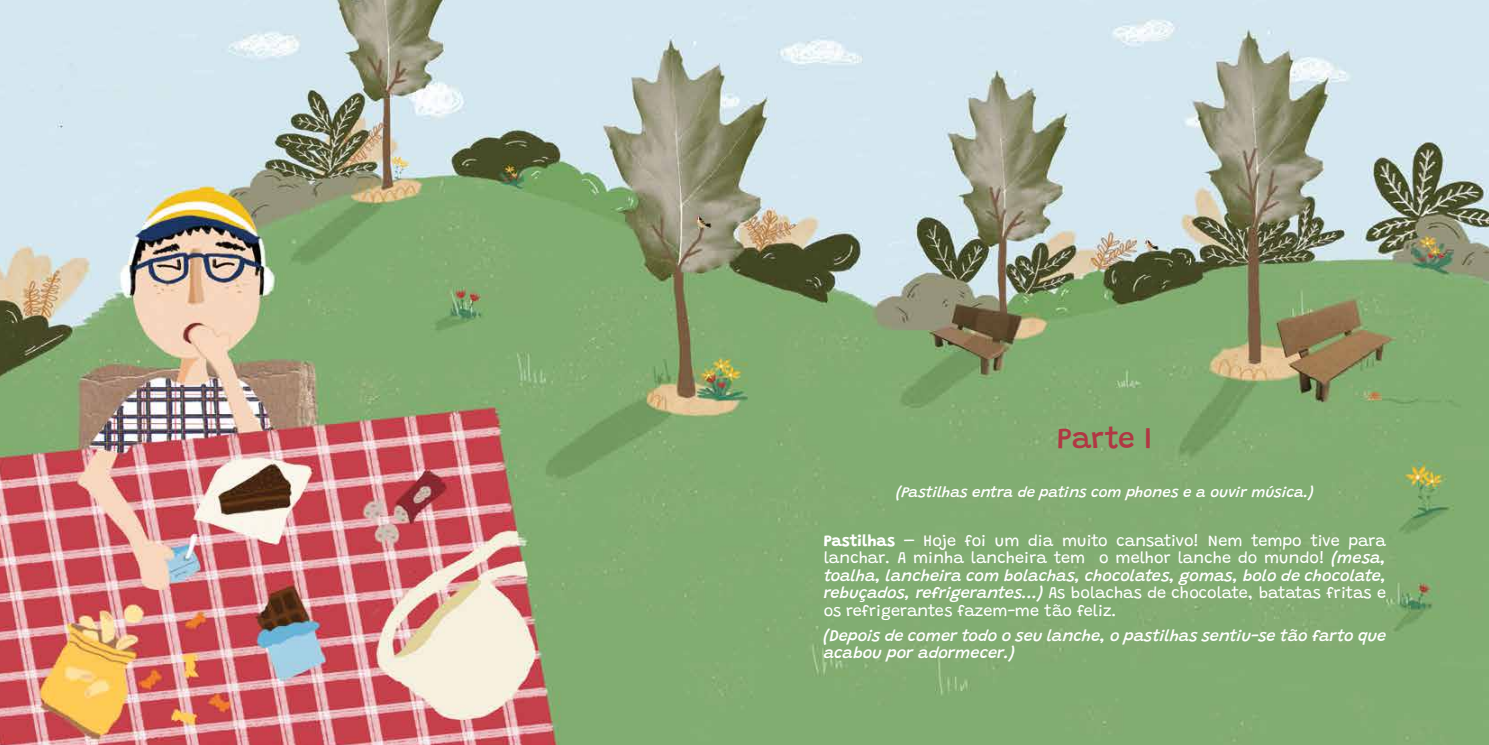
<style>
.page{position:relative;width:1489px;height:745px;background:#fff}
.page>*{position:absolute;margin:0;border:0;box-sizing:border-box;transform-origin:0 0}
.t1{font:500 30px "Grandstander";letter-spacing:-.015em;color:#b13743}
.t2{font:16.25px/17.5px "Grandstander";color:#fff;text-align:justify}
.t3{font:italic 500 16.25px/17.5px "Grandstander";color:#fff}
.t4{font:italic 500 15px "Grandstander";color:#fff}
.s1{font-weight:700}
.s2{font-weight:500;font-style:italic}
</style>
<div class="page">
<img style="left:0;top:0;width:1488px;height:744px">
<h1 class="t1" style="left:1057px;top:414px;width:97px">Parte I</h1>
<p class="t4" style="left:896px;top:480px;width:418px">(Pastilhas entra de patins com phones e a ouvir música.)</p>
<p class="t2" style="left:823px;top:530px;width:564px"><span class="s1">Pastilhas</span> – Hoje foi um dia muito cansativo! Nem tempo tive para lanchar. A minha lancheira tem o melhor lanche do mundo! <span class="s2">(mesa, toalha, lancheira com bolachas, chocolates, gomas, bolo de chocolate, rebuçados, refrigerantes...)</span> As bolachas de chocolate, batatas fritas e os refrigerantes fazem‑me tão feliz.</p>
<p class="t3" style="left:823px;top:624px;width:564px">(Depois de comer todo o seu lanche, o pastilhas sentiu‑se tão farto que acabou por adormecer.)</p>
</div>
